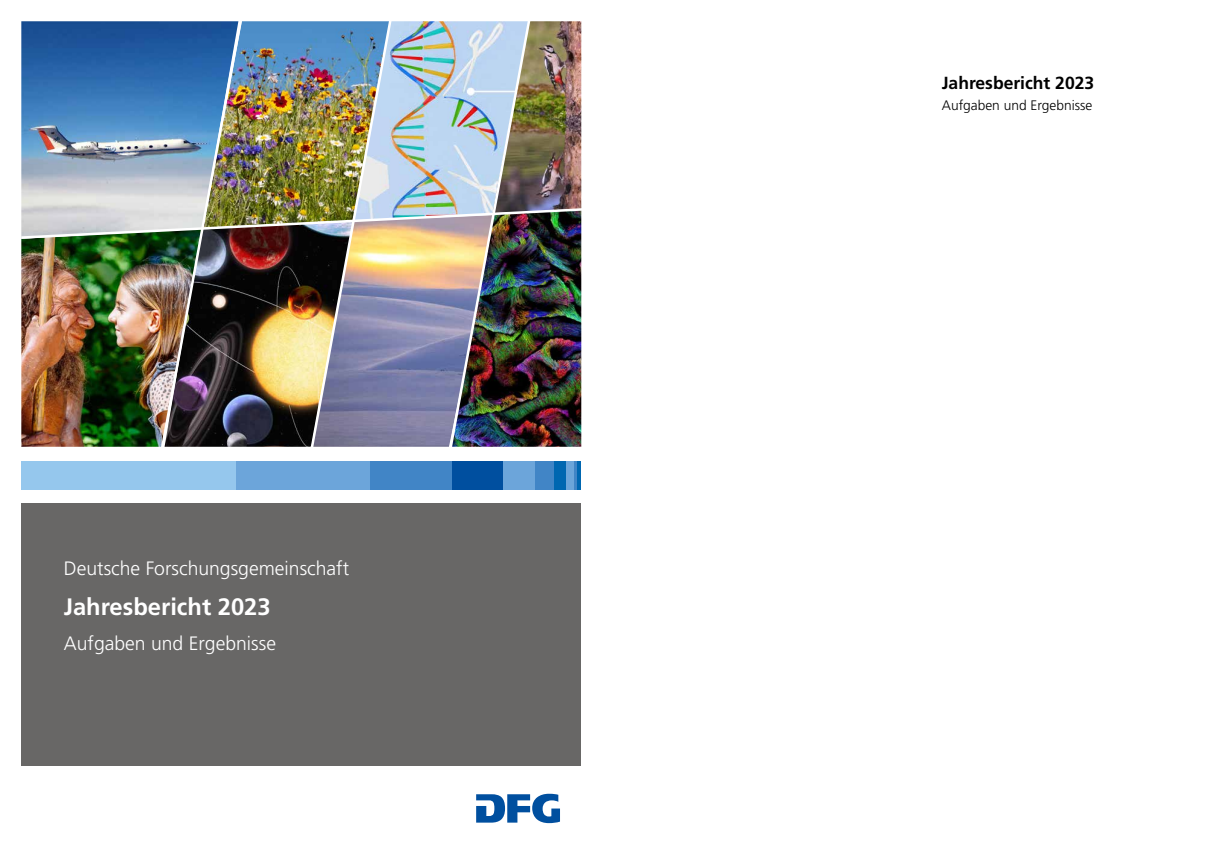
<style>
.page{position:relative;width:1205px;height:851px;background:#fff}
.page>*{position:absolute;margin:0;border:0;box-sizing:border-box;transform-origin:0 0}
.t1{font:700 23.75px "Frutiger LT Std";color:#fff}
.t2{font:300 19.38px "Frutiger LT Std";color:#fff}
.t3{font:700 17.5px "Frutiger LT Std";color:#000}
.t4{font:300 13.75px "Frutiger LT Std";color:#000}
</style>
<div class="page">
<svg style="left:476px;top:793px;width:84px;height:30px"></svg>
<div style="left:21px;top:503px;width:560px;height:262px;background:#686766"></div>
<div style="left:21px;top:461px;width:560px;height:28px;background:#95c7ed"></div>
<hr style="left:577px;top:461px;width:4px;height:28px;background:#0067b1">
<div style="left:554px;top:461px;width:12px;height:28px;background:#0067b1"></div>
<div style="left:452px;top:461px;width:51px;height:28px;background:#004f9f"></div>
<svg style="left:573px;top:461px;width:4px;height:28px"></svg>
<div style="left:534px;top:461px;width:20px;height:28px;background:#4185c6"></div>
<div style="left:370px;top:461px;width:82px;height:28px;background:#4185c6"></div>
<div style="left:566px;top:461px;width:7px;height:28px;background:#6ca5da"></div>
<div style="left:503px;top:461px;width:31px;height:28px;background:#6ca5da"></div>
<div style="left:237px;top:461px;width:133px;height:28px;background:#6ca5da"></div>
<img style="left:21px;top:21px;width:561px;height:426px">
<p class="t2" style="left:64px;top:556px;width:287px">Deutsche Forschungsgemeinschaft</p>
<p class="t1" style="left:64px;top:592px;width:208px">Jahresbericht 2023</p>
<p class="t2" style="left:64px;top:631px;width:214px">Aufgaben und Ergebnisse</p>
<p class="t3" style="left:942px;top:72px;width:154px">Jahresbericht 2023</p>
<p class="t4" style="left:942px;top:97px;width:152px">Aufgaben und Ergebnisse</p>
</div>
